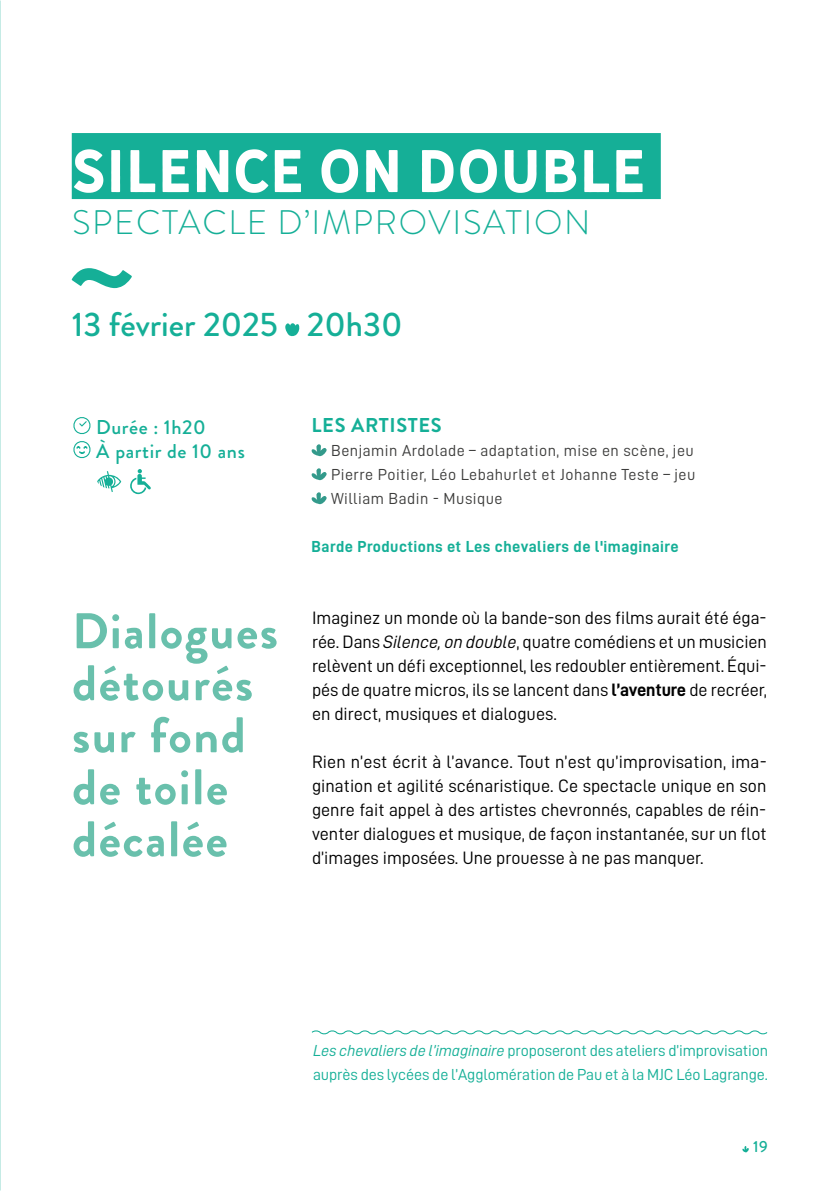
<style>
.page{position:relative;width:840px;height:1191px;background:#fff}
.page>*{position:absolute;margin:0;border:0;box-sizing:border-box;transform-origin:0 0}
.t1{font:56px "Hanley Sans";letter-spacing:.03em;color:#fff}
.t2{font:700 50px/52px "Brandon Grotesque";letter-spacing:.03em;color:#69c0ac}
.t3{font:300 34px "Brandon Grotesque";letter-spacing:.05em;color:#15af97}
.t4{font:500 34px "Brandon Grotesque";color:#15af97}
.t5{font:500 20px/24px "Brandon Grotesque";letter-spacing:.03em;color:#15af97}
.t6{font:700 20px "Brandon Grotesque";letter-spacing:.03em;color:#15af97}
.t7{font:18px/24px "D DIN";color:#000;text-align:justify}
.t8{font:16px/24px "D DIN";letter-spacing:-.005em;color:#15af97}
.t9{font:16px/24px "D DIN";letter-spacing:.03em;color:#3c3c3b;text-align:justify}
.t10{font:16px "D DIN Bold";letter-spacing:.03em;color:#15af97}
.t11{font:500 16px "Brandon Grotesque";color:#15af97}
.s1{font-family:"D DIN Italic"}
.s2{font-family:"D DIN Bold"}
</style>
<div class="page">
<svg style="left:742px;top:1146px;width:6px;height:7px"></svg>
<svg style="left:73px;top:417px;width:18px;height:42px"></svg>
<svg style="left:311px;top:444px;width:15px;height:13px"></svg>
<svg style="left:311px;top:468px;width:15px;height:13px"></svg>
<svg style="left:311px;top:492px;width:15px;height:13px"></svg>
<svg style="left:311px;top:1030px;width:457px;height:5px"></svg>
<div style="left:72px;top:133px;width:588px;height:66px;background:#15af97"></div>
<svg style="left:72px;top:268px;width:60px;height:20px"></svg>
<svg style="left:285px;top:323px;width:15px;height:14px"></svg>
<svg style="left:130px;top:469px;width:21px;height:25px"></svg>
<svg style="left:97px;top:471px;width:24px;height:21px"></svg>
<h1 class="t1" style="left:72px;top:136px;width:574px">SILENCE ON DOUBLE</h1>
<h3 class="t3" style="left:72px;top:199px;width:519px">SPECTACLE D’IMPROVISATION</h3>
<h3 class="t4" style="left:72px;top:301px;width:332px">13 février 2025 20h30</h3>
<p class="t5" style="left:96px;top:415px;width:150px">Durée : 1h20<br>À partir de 10 ans</p>
<p class="t6" style="left:311px;top:411px;width:132px">LES ARTISTES</p>
<p class="t9" style="left:331px;top:438px;width:365px">Benjamin Ardolade – adaptation, mise en scène, jeu Pierre Poitier, Léo Lebahurlet et Johanne Teste – jeu William Badin - Musique</p>
<p class="t10" style="left:311px;top:538px;width:368px">Barde Productions et Les chevaliers de l'imaginaire</p>
<h2 class="t2" style="left:72px;top:606px;width:207px">Dialogues détourés sur fond de toile décalée</h2>
<p class="t7" style="left:312px;top:606px;width:456px">Imaginez un monde où la bande-son des films aurait été éga&shy;rée. Dans <span class="s1">Silence, on double</span>, quatre comédiens et un musicien relèvent un défi exceptionnel, les redoubler entièrement. Équi&shy;pés de quatre micros, ils se lancent dans <span class="s2">l’aventure</span> de recréer, en direct, musiques et dialogues.</p>
<p class="t7" style="left:312px;top:749px;width:456px">Rien n’est écrit à l’avance. Tout n’est qu’improvisation, ima&shy;gination et agilité scénaristique. Ce spectacle unique en son genre fait appel à des artistes chevronnés, capables de réin&shy;venter dialogues et musique, de façon instantanée, sur un flot d’images imposées. Une prouesse à ne pas manquer.</p>
<p class="t8" style="left:313px;top:1038px;width:456px"><span class="s1">Les chevaliers de l’imaginaire</span> proposeront des ateliers d’improvisation auprès des lycées de l’Agglomération de Pau et à la MJC Léo Lagrange.</p>
<p class="t11" style="left:752px;top:1135px;width:16px">19</p>
</div>
